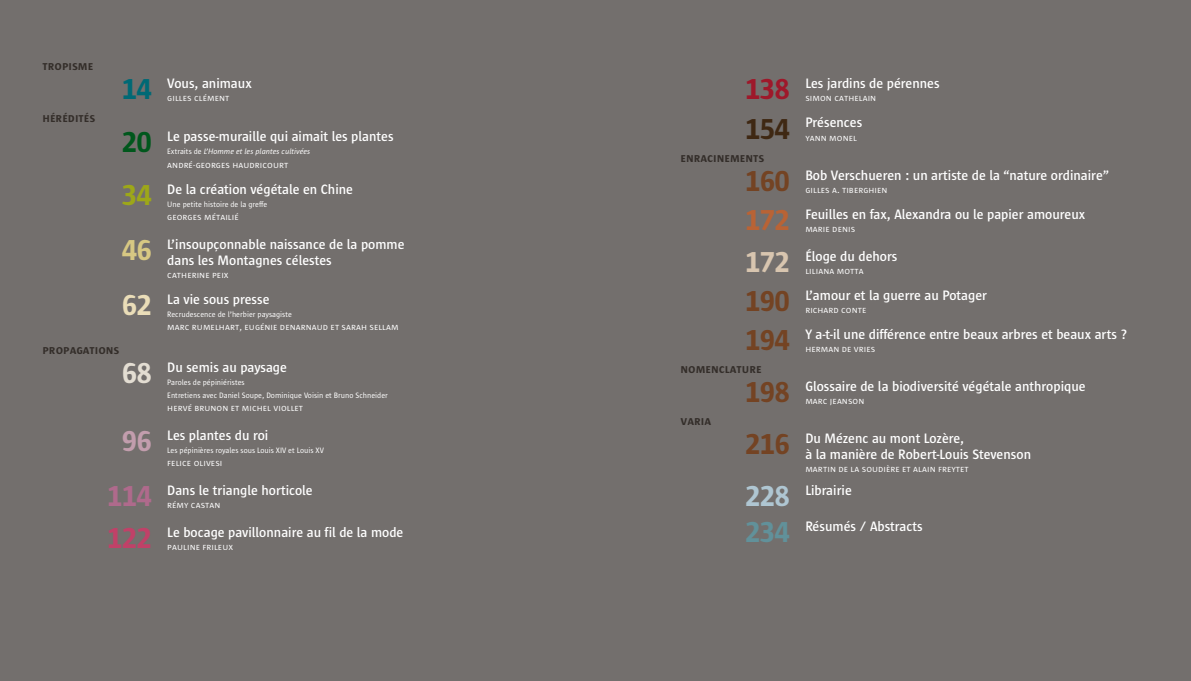
<style>
.page{position:relative;width:1191px;height:681px;background:#fff}
.page>*{position:absolute;margin:0;border:0;box-sizing:border-box;transform-origin:0 0}
.t1{font:600 14px/16px "Sun";color:#fff}
.t2{font:12px "Sun Bold Caps";color:#342e2a}
.t3{font:9px "Sun Caps";letter-spacing:.01em;color:#fff}
.t4{font:8px/13px "Sun";color:#fff}
.t5{font:italic 8px "Sun";color:#fff}
.s1{font-family:"Sun Bold Caps";font-weight:400;font-size:29.5px;color:#006975}
.s2{font-family:"Sun Bold Caps";font-weight:400;font-size:29.5px;color:#00571c}
.s3{font-style:normal}
.s4{font-family:"Sun Bold Caps";font-weight:400;font-size:29.5px;color:#9da719}
.s5{font-family:"Sun Bold Caps";font-weight:400;font-size:29.5px;color:#d7c883}
.s6{font-family:"Sun Bold Caps";font-weight:400;font-size:29.5px;color:#eaddb8}
.s7{font-family:"Sun Bold Caps";font-weight:400;font-size:29.5px;color:#e3ddd2}
.s8{font-family:"Sun Bold Caps";font-weight:400;font-size:29.5px;color:#c29dad}
.s9{font-family:"Sun Bold Caps";font-weight:400;font-size:29.5px;color:#af6a8c}
.s10{font-family:"Sun Bold Caps";font-weight:400;font-size:29.5px;color:#c04168}
.s11{font-family:"Sun Bold Caps";font-weight:400;font-size:29.5px;color:#9e182a}
.s12{font-family:"Sun Bold Caps";font-weight:400;font-size:29.5px;color:#3f2813}
.s13{font-family:"Sun Bold Caps";font-weight:400;font-size:29.5px;color:#744323}
.s14{font-family:"Sun Bold Caps";font-weight:400;font-size:29.5px;color:#b96335}
.s15{font-family:"Sun Bold Caps";font-weight:400;font-size:29.5px;color:#d8c5af}
.s16{font-family:"Sun Bold Caps";font-weight:400;font-size:29.5px;color:#afc6d2}
.s17{font-family:"Sun Bold Caps";font-weight:400;font-size:29.5px;color:#61919a}
</style>
<div class="page">
<div style="left:595px;top:0;width:596px;height:680px;background:#736f6d"></div>
<div style="left:0;top:0;width:595px;height:680px;background:#736f6d"></div>
<p class="t2" style="left:43px;top:60px;width:52px">tropisme</p>
<p class="t2" style="left:43px;top:112px;width:54px">hérédités</p>
<p class="t1" style="left:122px;top:76px;width:131px"><span class="s1">14</span> Vous, animaux</p>
<p class="t3" style="left:167px;top:94px;width:64px">gilles clément</p>
<p class="t1" style="left:122px;top:128px;width:273px"><span class="s2">20</span> Le passe-muraille qui aimait les plantes</p>
<p class="t5" style="left:167px;top:146px;width:144px"><span class="s3">Extraits de</span> L’Homme et les plantes cultivées</p>
<p class="t3" style="left:167px;top:160px;width:123px">andré-georges haudricourt</p>
<p class="t1" style="left:122px;top:181px;width:232px"><span class="s4">34</span> De la création végétale en Chine</p>
<p class="t4" style="left:167px;top:198px;width:102px">Une petite histoire de la greffe</p>
<p class="t3" style="left:167px;top:212px;width:73px">georges métailié</p>
<p class="t1" style="left:167px;top:236px;width:239px;text-indent:-45px"><span class="s5">46</span> L’insoupçonnable naissance de la pomme dans les Montagnes célestes</p>
<p class="t3" style="left:167px;top:270px;width:63px">catherine peix</p>
<p class="t1" style="left:122px;top:291px;width:149px"><span class="s6">62</span> La vie sous presse</p>
<p class="t4" style="left:167px;top:308px;width:126px">Recrudescence de l’herbier paysagiste</p>
<p class="t3" style="left:167px;top:322px;width:233px">marc rumelhart, eugénie denarnaud et sarah sellam</p>
<p class="t2" style="left:43px;top:343px;width:79px">propagations</p>
<p class="t1" style="left:122px;top:359px;width:166px"><span class="s7">68</span> Du semis au paysage</p>
<p class="t4" style="left:167px;top:376px;width:222px">Paroles de pépiniéristes<br>Entretiens avec Daniel Soupe, Dominique Voisin et Bruno Schneider</p>
<p class="t3" style="left:167px;top:403px;width:137px">hervé brunon et michel viollet</p>
<p class="t1" style="left:122px;top:427px;width:148px"><span class="s8">96</span> Les plantes du roi</p>
<p class="t4" style="left:167px;top:444px;width:158px">Les pépinières royales sous Louis XIV et Louis XV</p>
<p class="t3" style="left:167px;top:458px;width:57px">felice olivesi</p>
<p class="t1" style="left:107px;top:482px;width:207px"><span class="s9">114</span> Dans le triangle horticole</p>
<p class="t3" style="left:167px;top:500px;width:55px">rémy castan</p>
<p class="t1" style="left:107px;top:524px;width:297px"><span class="s10">122</span> Le bocage pavillonnaire au fil de la mode</p>
<p class="t3" style="left:167px;top:542px;width:67px">pauline frileux</p>
<p class="t1" style="left:745px;top:76px;width:196px"><span class="s11">138</span> Les jardins de pérennes</p>
<p class="t3" style="left:805px;top:94px;width:72px">simon cathelain</p>
<p class="t1" style="left:745px;top:115px;width:118px"><span class="s12">154</span> Présences</p>
<p class="t3" style="left:805px;top:133px;width:53px">yann monel</p>
<p class="t2" style="left:680px;top:151px;width:85px">enracinements</p>
<p class="t1" style="left:745px;top:167px;width:365px"><span class="s13">160</span> Bob Verschueren : un artiste de la “nature ordinaire”</p>
<p class="t3" style="left:805px;top:185px;width:84px">gilles a. tiberghien</p>
<p class="t1" style="left:745px;top:206px;width:341px"><span class="s14">172</span> Feuilles en fax, Alexandra ou le papier amoureux</p>
<p class="t3" style="left:805px;top:224px;width:51px">marie denis</p>
<p class="t1" style="left:745px;top:248px;width:153px"><span class="s15">172</span> Éloge du dehors</p>
<p class="t3" style="left:805px;top:266px;width:60px">liliana motta</p>
<p class="t1" style="left:745px;top:287px;width:243px"><span class="s13">190</span> L’amour et la guerre au Potager</p>
<p class="t3" style="left:805px;top:305px;width:63px">richard conte</p>
<p class="t1" style="left:745px;top:326px;width:383px"><span class="s13">194</span> Y a-t-il une différence entre beaux arbres et beaux arts ?</p>
<p class="t3" style="left:805px;top:344px;width:72px">herman de vries</p>
<p class="t2" style="left:680px;top:362px;width:83px">nomenclature</p>
<p class="t1" style="left:745px;top:378px;width:342px"><span class="s13">198</span> Glossaire de la biodiversité végétale anthropique</p>
<p class="t3" style="left:805px;top:396px;width:61px">marc jeanson</p>
<p class="t2" style="left:680px;top:414px;width:32px">varia</p>
<p class="t1" style="left:805px;top:430px;width:227px;text-indent:-60px"><span class="s13">216</span> Du Mézenc au mont Lozère,<br>à la manière de Robert-Louis Stevenson</p>
<p class="t3" style="left:805px;top:464px;width:165px">martin de la soudière et alain freytet</p>
<p class="t1" style="left:745px;top:482px;width:108px"><span class="s16">228</span> Librairie</p>
<p class="t1" style="left:745px;top:518px;width:179px"><span class="s17">234</span> Résumés / Abstracts</p>
</div>
